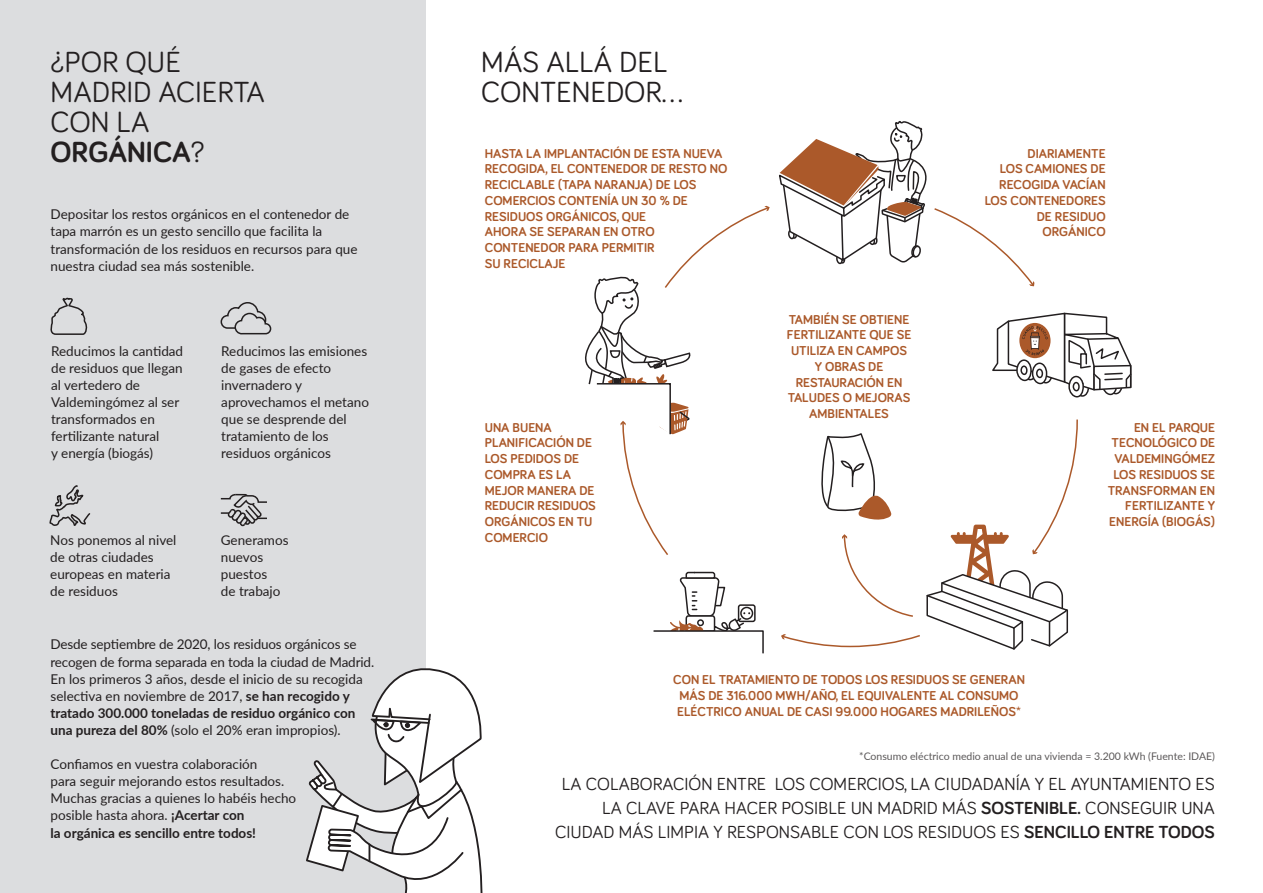
<style>
.page{position:relative;width:1263px;height:893px;background:#fff}
.page>*{position:absolute;margin:0;border:0;box-sizing:border-box;transform-origin:0 0}
.t1{font:30px/30px "Bariol";color:#231f20}
.t2{font:18px/24px "Bariol";color:#231f20;text-align:right}
.t3{font:13.5px/17.1px "Lato";color:#231f20}
.t4{font:700 13.2px/15.8px "Bariol";color:#ab592a;text-align:right}
.t5{font:10.5px "Lato";color:rgb(35 31 32/.75)}
.s1{font-weight:700}
</style>
<div class="page">
<div style="left:0;top:0;width:425px;height:893px;background:#dcdddf"></div>
<svg style="left:992px;top:312px;width:140px;height:86px"></svg>
<svg style="left:779px;top:121px;width:256px;height:166px"></svg>
<svg style="left:781px;top:419px;width:297px;height:231px"></svg>
<svg style="left:653px;top:571px;width:111px;height:83px"></svg>
<svg style="left:306px;top:652px;width:177px;height:241px"></svg>
<svg style="left:585px;top:205px;width:185px;height:350px"></svg>
<svg style="left:49px;top:485px;width:42px;height:41px"></svg>
<svg style="left:220px;top:493px;width:47px;height:34px"></svg>
<svg style="left:50px;top:297px;width:38px;height:38px"></svg>
<svg style="left:220px;top:302px;width:52px;height:33px"></svg>
<h1 class="t1" style="left:51px;top:46px;width:216px">¿POR QUÉ<br>MADRID ACIERTA<br>CON LA<br><span class="s1">ORGÁNICA</span>?</h1>
<h1 class="t1" style="left:481px;top:46px;width:203px">MÁS ALLÁ DEL<br>CONTENEDOR…</h1>
<p class="t4" style="left:485px;top:145px;width:244px;text-align:left">HASTA LA IMPLANTACIÓN DE ESTA NUEVA<br>RECOGIDA, EL CONTENEDOR DE RESTO NO<br>RECICLABLE (TAPA NARANJA) DE LOS<br>COMERCIOS CONTENÍA UN 30 % DE<br>RESIDUOS ORGÁNICOS, QUE<br>AHORA SE SEPARAN EN OTRO<br>CONTENEDOR PARA PERMITIR<br>SU RECICLAJE</p>
<p class="t3" style="left:51px;top:205px;width:309px">Depositar los restos orgánicos en el contenedor de tapa marrón es un gesto sencillo que facilita la transformación de los residuos en recursos para que nuestra ciudad sea más sostenible.</p>
<p class="t3" style="left:51px;top:342px;width:134px">Reducimos la cantidad de residuos que llegan al vertedero de<br>Valdemingómez al ser transformados en fertilizante natural<br>y energía (biogás)</p>
<p class="t3" style="left:221px;top:342px;width:149px">Reducimos las emisiones de gases de efecto invernadero y aprovechamos el metano que se desprende del tratamiento de los residuos orgánicos</p>
<p class="t3" style="left:50px;top:531px;width:128px">Nos ponemos al nivel de otras ciudades europeas en materia de residuos</p>
<p class="t3" style="left:221px;top:531px;width:69px">Generamos nuevos puestos<br>de trabajo</p>
<p class="t4" style="left:485px;top:419px;width:113px;text-align:left">UNA BUENA<br>PLANIFICACIÓN DE<br>LOS PEDIDOS DE<br>COMPRA ES LA<br>MEJOR MANERA DE<br>REDUCIR RESIDUOS<br>ORGÁNICOS EN TU<br>COMERCIO</p>
<p class="t4" style="left:787px;top:311px;width:126px;text-align:center">TAMBIÉN SE OBTIENE<br>FERTILIZANTE QUE SE<br>UTILIZA EN CAMPOS<br>Y OBRAS DE<br>RESTAURACIÓN EN<br>TALUDES O MEJORAS<br>AMBIENTALES</p>
<p class="t4" style="left:985px;top:145px;width:122px">DIARIAMENTE<br>LOS CAMIONES DE<br>RECOGIDA VACÍAN<br>LOS CONTENEDORES<br>DE RESIDUO<br>ORGÁNICO</p>
<p class="t4" style="left:1108px;top:419px;width:109px">EN EL PARQUE<br>TECNOLÓGICO DE<br>VALDEMINGÓMEZ<br>LOS RESIDUOS SE<br>TRANSFORMAN EN<br>FERTILIZANTE Y<br>ENERGÍA (BIOGÁS)</p>
<p class="t3" style="left:51px;top:635px;width:325px">Desde septiembre de 2020, los residuos orgánicos se recogen de forma separada en toda la ciudad de Madrid.<br>En los primeros 3 años, desde el inicio de su recogida selectiva en noviembre de 2017, <span class="s1">se han recogido y tratado 300.000 toneladas de residuo orgánico con una pureza del 80%</span> (solo el 20% eran impropios).</p>
<p class="t3" style="left:51px;top:755px;width:247px">Confiamos en vuestra colaboración<br>para seguir mejorando estos resultados.<br>Muchas gracias a quienes lo habéis hecho posible hasta ahora. <span class="s1">¡Acertar con<br>la orgánica es sencillo entre todos!</span></p>
<p class="t4" style="left:673px;top:671px;width:353px;text-align:center">CON EL TRATAMIENTO DE TODOS LOS RESIDUOS SE GENERAN<br>MÁS DE 316.000 MWH/AÑO, EL EQUIVALENTE AL CONSUMO<br>ELÉCTRICO ANUAL DE CASI 99.000 HOGARES MADRILEÑOS*</p>
<p class="t5" style="left:859px;top:748px;width:357px">*Consumo eléctrico medio anual de una vivienda = 3.200 kWh (Fuente: IDAE)</p>
<h2 class="t2" style="left:555px;top:771px;width:661px">LA COLABORACIÓN ENTRE LOS COMERCIOS, LA CIUDADANÍA Y EL AYUNTAMIENTO ES<br>LA CLAVE PARA HACER POSIBLE UN MADRID MÁS <span class="s1">SOSTENIBLE.</span> CONSEGUIR UNA<br>CIUDAD MÁS LIMPIA Y RESPONSABLE CON LOS RESIDUOS ES <span class="s1">SENCILLO ENTRE TODOS</span></h2>
</div>
